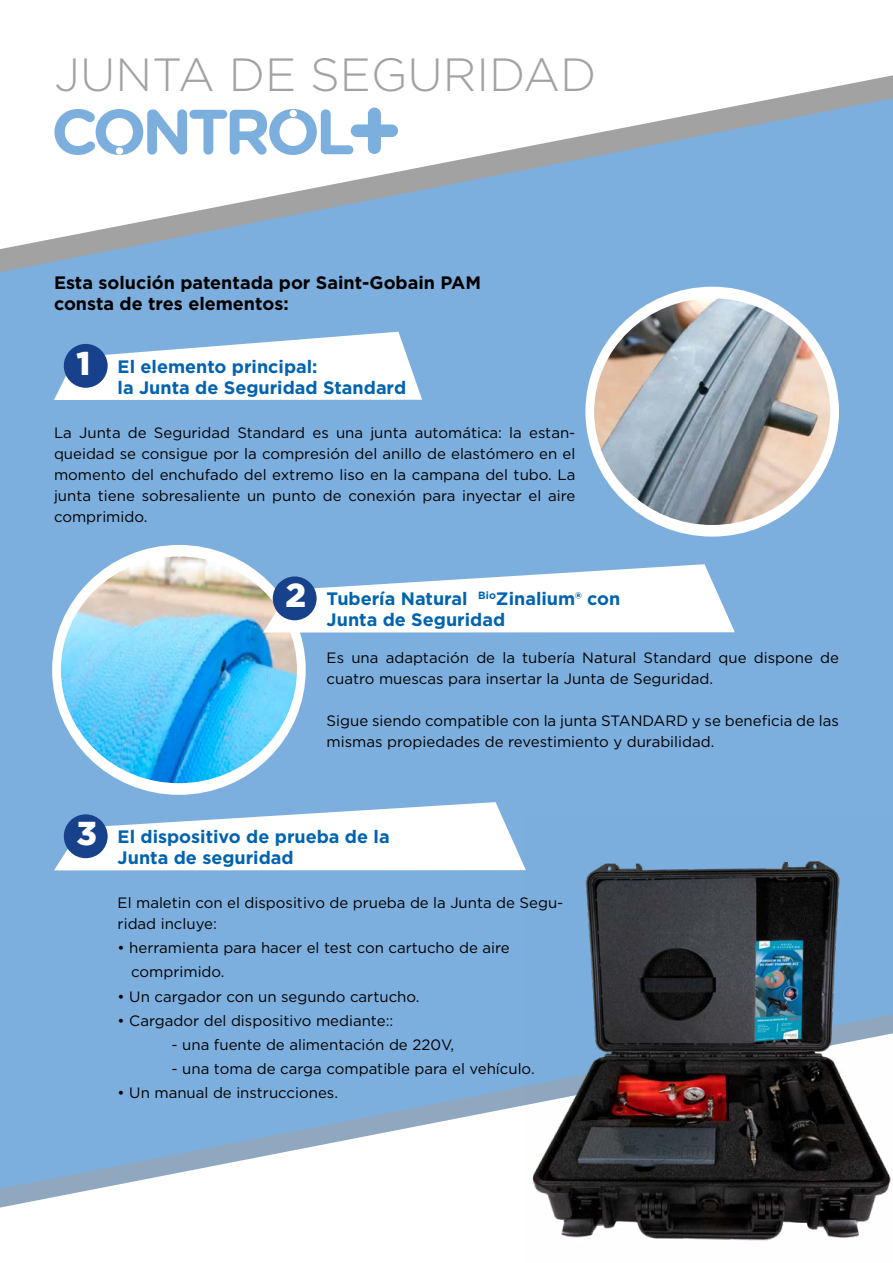
<style>
.page{position:relative;width:893px;height:1263px;background:#7dafde}
.page>*{position:absolute;margin:0;border:0;box-sizing:border-box;transform-origin:0 0}
.t1{font:300 46.5px "Gotham";color:#a2a2a2}
.t2{font:700 18px/21px "Gotham";color:#0063af}
.t3{font:700 18px/21px "Gotham";color:#000}
.t4{font:15px/21px "Gotham";color:#000}
.s1{font-weight:900;font-size:33px;color:#fff}
</style>
<div class="page">
<svg style="left:0;top:1086px;width:526px;height:177px;fill:#fff"></svg>
<svg style="left:0;top:249px;width:118px;height:23px"></svg>
<svg style="left:0;top:0;width:893px;height:249px;fill:#fff"></svg>
<svg style="left:54px;top:802px;width:472px;height:68px"></svg>
<div style="left:64px;top:814px;width:44px;height:44px;background:#17428b;border-radius:50%"></div>
<img style="left:526px;top:861px;width:367px;height:402px">
<div style="left:585px;top:287px;width:254px;height:250px;background:#fff;border-radius:50%"></div>
<div style="left:52px;top:545px;width:254px;height:250px;background:#fff;border-radius:50%"></div>
<img style="left:594px;top:298px;width:236px;height:227px">
<img style="left:61px;top:556px;width:236px;height:227px">
<svg style="left:54px;top:332px;width:368px;height:68px"></svg>
<div style="left:64px;top:344px;width:44px;height:44px;background:#17428b;border-radius:50%"></div>
<svg style="left:263px;top:564px;width:472px;height:68px"></svg>
<div style="left:273px;top:576px;width:44px;height:44px;background:#17428b;border-radius:50%"></div>
<svg style="left:54px;top:108px;width:344px;height:47px"></svg>
<h1 class="t1" style="left:54px;top:45px;width:544px">JUNTA DE SEGURIDAD</h1>
<p class="t3" style="left:54px;top:272px;width:429px">Esta solución patentada por Saint-Gobain PAM consta de tres elementos:</p>
<p class="t2" style="left:118px;top:356px;width:290px;text-indent:-41px"><span class="s1">1</span> El elemento principal:<br>la Junta de Seguridad Standard</p>
<p class="t4" style="left:54px;top:422px;width:523px;text-align:justify">La Junta de Seguridad Standard es una junta automática: la estan&shy;queidad se consigue por la compresión del anillo de elastómero en el momento del enchufado del extremo liso en la campana del tubo. La junta tiene sobresaliente un punto de conexión para inyectar el aire comprimido.</p>
<p class="t2" style="left:327px;top:588px;width:295px;text-indent:-41px"><span class="s1">2</span> Tubería Natural <sup>Bio</sup>Zinalium® con<br>Junta de Seguridad</p>
<p class="t4" style="left:327px;top:647px;width:514px">Es una adaptación de la tubería Natural Standard que dispone de cuatro muescas para insertar la Junta de Seguridad.</p>
<p class="t4" style="left:327px;top:710px;width:514px">Sigue siendo compatible con la junta STANDARD y se beneficia de las mismas propiedades de revestimiento y durabilidad.</p>
<p class="t2" style="left:118px;top:826px;width:273px;text-indent:-41px"><span class="s1">3</span> El dispositivo de prueba de la<br>Junta de seguridad</p>
<p class="t4" style="left:118px;top:892px;width:447px">El maletin con el dispositivo de prueba de la Junta de Segu&shy;ridad incluye:</p>
<p class="t4" style="left:131px;top:936px;width:380px;line-height:24px;text-indent:-14px">• herramienta para hacer el test con cartucho de aire comprimido.</p>
<p class="t4" style="left:118px;top:985px;width:303px">• Un cargador con un segundo cartucho.</p>
<p class="t4" style="left:118px;top:1009px;width:277px">• Cargador del dispositivo mediante::</p>
<p class="t4" style="left:172px;top:1033px;width:284px">- una fuente de alimentación de 220V,</p>
<p class="t4" style="left:172px;top:1057px;width:364px">- una toma de carga compatible para el vehículo.</p>
<p class="t4" style="left:118px;top:1081px;width:222px">• Un manual de instrucciones.</p>
</div>
